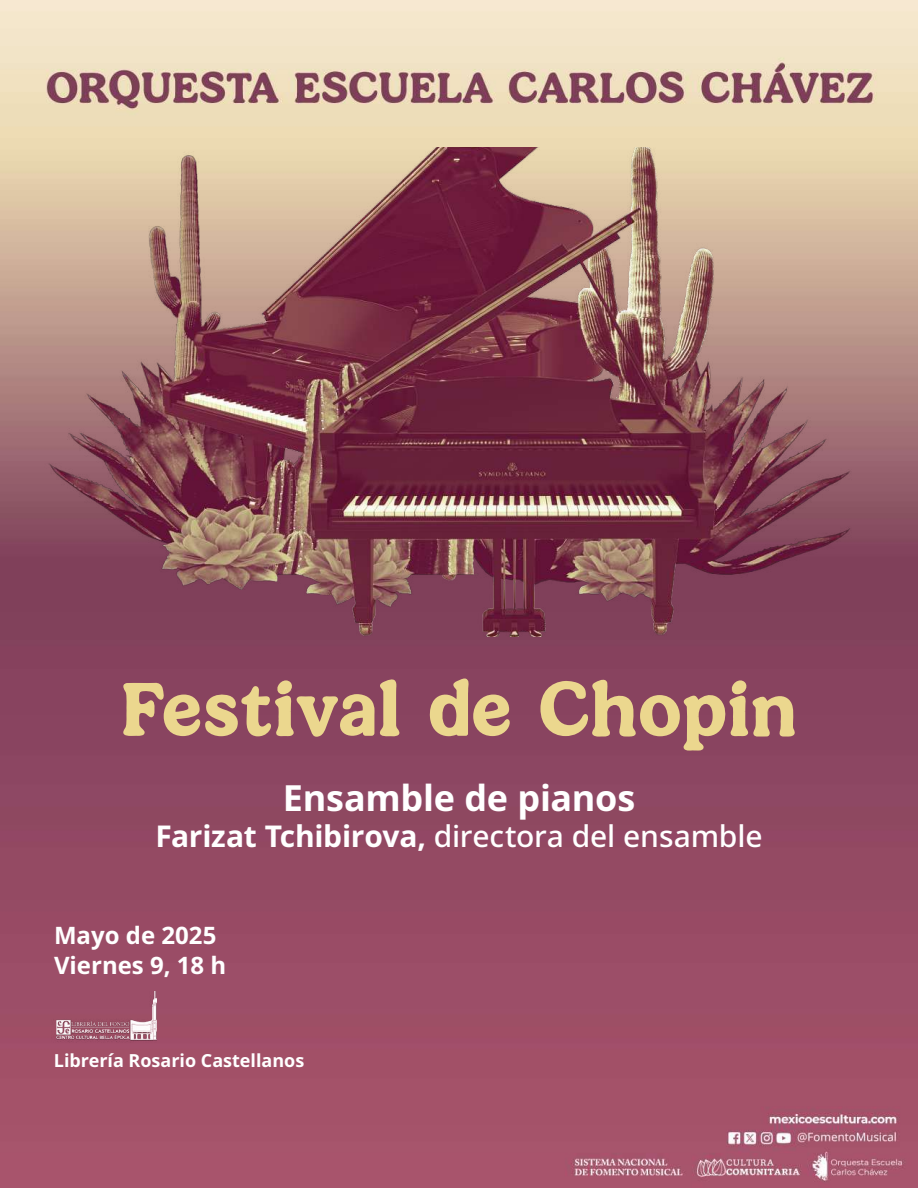
<style>
.page{position:relative;width:918px;height:1188px;background:#fff}
.page>*{position:absolute;margin:0;border:0;box-sizing:border-box;transform-origin:0 0}
.t1{font:700 72px "Patria";color:#ebd78e}
.t2{font:700 36px "Noto Sans";letter-spacing:-.01em;color:#fff}
.t3{font:500 30px "Noto Sans";letter-spacing:-.005em;color:#fff}
.t4{font:700 24px/30px "Noto Sans";color:#fff}
.t5{font:700 18px "Noto Sans";color:#fff}
.s1{font-weight:700}
</style>
<div class="page">
<img style="left:0;top:0;width:918px;height:1188px">
<img style="left:0;top:147px;width:887px;height:489px">
<img style="left:52px;top:991px;width:104px;height:52px">
<h1 class="t1" style="left:121px;top:663px;width:678px">Festival de Chopin</h1>
<p class="t2" style="left:283px;top:773px;width:354px">Ensamble de pianos</p>
<p class="t3" style="left:155px;top:815px;width:609px"><span class="s1">Farizat Tchibirova,</span> directora del ensamble</p>
<p class="t4" style="left:54px;top:921px;width:174px">Mayo de 2025<br>Viernes 9, 18 h</p>
<p class="t5" style="left:54px;top:1047px;width:252px">Librería Rosario Castellanos</p>
</div>
